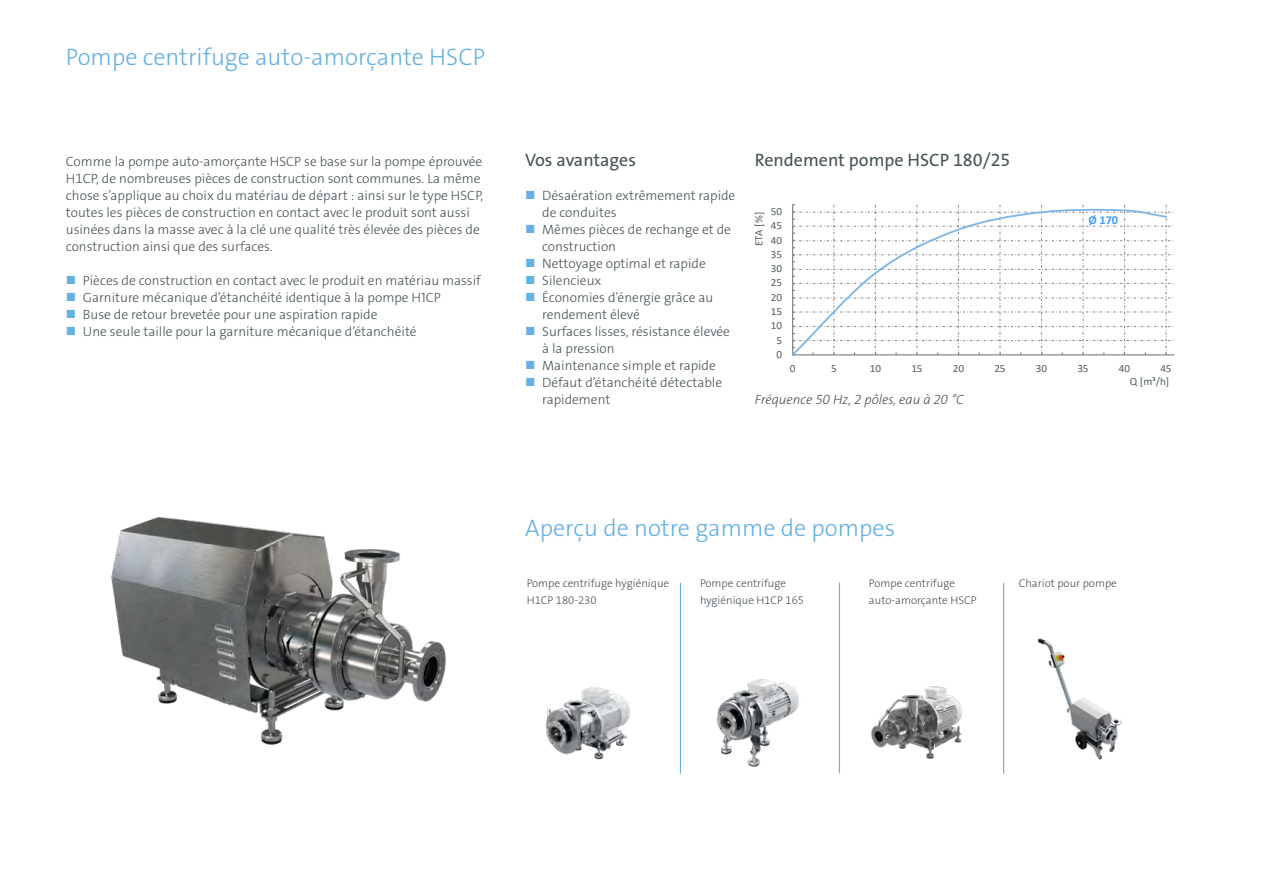
<style>
.page{position:relative;width:1263px;height:893px;background:#fff}
.page>*{position:absolute;margin:0;border:0;box-sizing:border-box;transform-origin:0 0}
.t1{font:24px "The Sans LP3 Lig";color:#67b0e2}
.t2{font:18px "The Sans LP5 Plain";color:#485358}
.t3{font:13.5px/17px "The Sans LP3 Lig";color:#485358}
.t4{font:13.5px "The Sans LP3 Lig IT";color:#485358}
.t5{font:700 12.15px "Calibri";color:#409efb}
.t6{font:11.25px/17px "The Sans LP3 Lig";color:#485358}
.t7{font:11.1px "Calibri";color:#525e63}
.t8{font:10.95px "Calibri";letter-spacing:-.005em;color:#525e63}
.s1{font-family:"The Sans LP5 Plain";font-size:12px;color:#67b0e2}
</style>
<div class="page">
<hr style="left:680px;top:583px;width:1px;height:190px;background:#67b0e2">
<hr style="left:839px;top:583px;width:1px;height:190px;background:#67b0e2">
<hr style="left:1003px;top:583px;width:1px;height:190px;background:#67b0e2">
<img style="left:871px;top:686px;width:92px;height:73px">
<img style="left:716px;top:679px;width:83px;height:88px">
<img style="left:1037px;top:638px;width:85px;height:122px">
<img style="left:545px;top:687px;width:85px;height:73px">
<img style="left:111px;top:517px;width:335px;height:228px">
<svg style="left:792px;top:207px;width:376px;height:148px"></svg>
<h1 class="t1" style="left:66px;top:41px;width:421px">Pompe centrifuge auto-amorçante HSCP</h1>
<p class="t3" style="left:66px;top:153px;width:419px">Comme la pompe auto-amorçante HSCP se base sur la pompe éprouvée H1CP, de nombreuses pièces de construction sont communes. La même chose s’applique au choix du matériau de départ : ainsi sur le type HSCP, toutes les pièces de construction en contact avec le produit sont aussi usinées dans la masse avec à la clé une qualité très élevée des pièces de construction ainsi que des surfaces.</p>
<p class="t3" style="left:66px;top:272px;width:416px"><span class="s1">■</span> Pièces de construction en contact avec le produit en matériau massif</p>
<p class="t3" style="left:66px;top:289px;width:376px"><span class="s1">■</span> Garniture mécanique d’étanchéité identique à la pompe H1CP</p>
<p class="t3" style="left:66px;top:306px;width:313px"><span class="s1">■</span> Buse de retour brevetée pour une aspiration rapide</p>
<p class="t3" style="left:66px;top:323px;width:352px"><span class="s1">■</span> Une seule taille pour la garniture mécanique d’étanchéité</p>
<h2 class="t2" style="left:525px;top:148px;width:112px">Vos avantages</h2>
<p class="t3" style="left:542px;top:187px;width:195px;text-indent:-17px"><span class="s1">■</span> Désaération extrêmement rapide de conduites</p>
<p class="t3" style="left:542px;top:221px;width:190px;text-indent:-17px"><span class="s1">■</span> Mêmes pièces de rechange et de construction</p>
<p class="t3" style="left:525px;top:255px;width:182px"><span class="s1">■</span> Nettoyage optimal et rapide</p>
<p class="t3" style="left:525px;top:272px;width:78px"><span class="s1">■</span> Silencieux</p>
<p class="t3" style="left:542px;top:289px;width:173px;text-indent:-17px"><span class="s1">■</span> Économies d’énergie grâce au rendement élevé</p>
<p class="t3" style="left:542px;top:323px;width:189px;text-indent:-17px"><span class="s1">■</span> Surfaces lisses, résistance élevée à la pression</p>
<p class="t3" style="left:525px;top:357px;width:192px"><span class="s1">■</span> Maintenance simple et rapide</p>
<p class="t3" style="left:542px;top:374px;width:181px;text-indent:-17px"><span class="s1">■</span> Défaut d’étanchéité détectable rapidement</p>
<h2 class="t2" style="left:755px;top:148px;width:257px">Rendement pompe HSCP 180/25</h2>
<p class="t8" style="left:771px;top:204px;width:13px">50</p>
<p class="t7" style="left:751px;top:246px;width:36px;rotate:-90deg">ETA [%]</p>
<p class="t8" style="left:771px;top:218px;width:13px">45</p>
<p class="t8" style="left:771px;top:232px;width:13px">40</p>
<p class="t8" style="left:771px;top:247px;width:13px">35</p>
<p class="t8" style="left:771px;top:261px;width:13px">30</p>
<p class="t8" style="left:771px;top:275px;width:13px">25</p>
<p class="t8" style="left:771px;top:290px;width:13px">20</p>
<p class="t8" style="left:771px;top:304px;width:13px">15</p>
<p class="t8" style="left:771px;top:318px;width:13px">10</p>
<p class="t8" style="left:776px;top:332px;width:7px">5</p>
<p class="t8" style="left:776px;top:347px;width:7px">0</p>
<p class="t5" style="left:1088px;top:211px;width:31px">Ø 170</p>
<p class="t8" style="left:790px;top:361px;width:7px">0</p>
<p class="t8" style="left:831px;top:361px;width:7px">5</p>
<p class="t8" style="left:870px;top:361px;width:13px">10</p>
<p class="t8" style="left:911px;top:361px;width:13px">15</p>
<p class="t8" style="left:953px;top:361px;width:13px">20</p>
<p class="t8" style="left:994px;top:361px;width:13px">25</p>
<p class="t8" style="left:1036px;top:361px;width:13px">30</p>
<p class="t8" style="left:1077px;top:361px;width:13px">35</p>
<p class="t8" style="left:1119px;top:361px;width:13px">40</p>
<p class="t8" style="left:1160px;top:361px;width:13px">45</p>
<p class="t4" style="left:755px;top:391px;width:211px">Fréquence 50 Hz, 2 pôles, eau à 20 °C</p>
<p class="t8" style="left:1130px;top:373px;width:41px">Q [m³/h]</p>
<h1 class="t1" style="left:525px;top:512px;width:371px">Aperçu de notre gamme de pompes</h1>
<p class="t6" style="left:527px;top:574px;width:144px">Pompe centrifuge hygiénique<br>H1CP 180-230</p>
<p class="t6" style="left:700px;top:574px;width:106px">Pompe centrifuge hygiénique H1CP 165</p>
<p class="t6" style="left:869px;top:574px;width:109px">Pompe centrifuge auto-amorçante HSCP</p>
<p class="t6" style="left:1019px;top:574px;width:100px">Chariot pour pompe</p>
</div>
